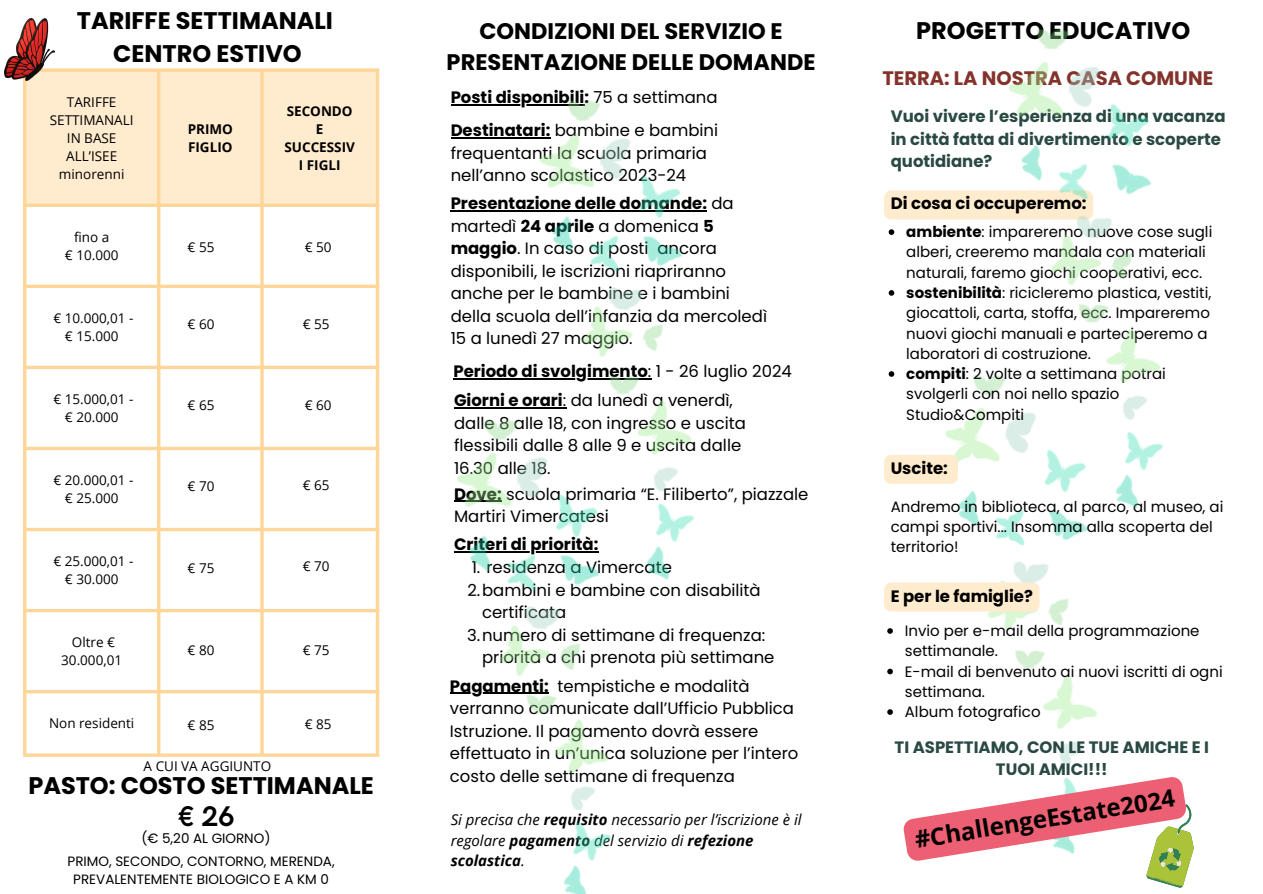
<style>
.page{position:relative;width:1263px;height:894px;background:#fff}
.page>*{position:absolute;margin:0;border:0;box-sizing:border-box;transform-origin:0 0}
.t1{font:700 28.5px "HK Grotesk";color:#000}
.t2{font:700 24px/32.7px "Poppins";color:#000;text-align:center}
.t3{font:700 24px "Open Sans";color:#000}
.t4{font:700 22.5px/31.5px "Poppins";color:#000;text-align:center}
.t5{font:700 19.5px "Poppins";color:#83332c}
.t6{font:16.5px/22.5px "Poppins";color:#000}
.t7{font:700 16.5px "Poppins";color:#000}
.t8{font:700 16.5px/22.5px "Poppins";color:#2a4943}
.t9{font:15px/20.2px "Poppins";color:#000}
.t10{font:italic 15px/20.2px "Open Sans";color:#000}
.t11{font:13.5px/18px "Open Sans";color:#000;text-align:center}
.t12{font:13.5px/18px "Poppins";color:#000;text-align:center}
.t13{font:700 13.5px/18px "Open Sans";color:#000}
.s1{font-weight:700}
.s2{font-weight:400}
</style>
<div class="page">
<div style="left:26px;top:72px;width:350px;height:131px;background:#ffebcd"></div>
<hr style="left:23px;top:72px;width:3px;height:681px;background:#ffd699">
<hr style="left:157px;top:72px;width:3px;height:681px;background:#ffd699">
<svg style="left:260px;top:72px;width:4px;height:681px;background:#ffdba6"></svg>
<hr style="left:376px;top:72px;width:3px;height:681px;background:#ffd699">
<svg style="left:55px;top:68px;width:324px;height:4px"></svg>
<svg style="left:26px;top:203px;width:350px;height:4px"></svg>
<svg style="left:26px;top:284px;width:350px;height:4px"></svg>
<svg style="left:26px;top:365px;width:350px;height:4px"></svg>
<svg style="left:26px;top:446px;width:293px;height:4px"></svg>
<svg style="left:26px;top:527px;width:293px;height:4px"></svg>
<svg style="left:26px;top:608px;width:293px;height:4px"></svg>
<svg style="left:26px;top:689px;width:293px;height:4px"></svg>
<hr style="left:23px;top:753px;width:356px;height:3px;background:#ffd699">
<img style="left:888px;top:514px;width:209px;height:252px">
<img style="left:450px;top:101px;width:257px;height:293px">
<img style="left:319px;top:397px;width:375px;height:496px">
<img style="left:884px;top:29px;width:279px;height:485px">
<img style="left:4px;top:18px;width:51px;height:62px">
<div style="left:884px;top:582px;width:155px;height:29px;background:#ffebcd"></div>
<svg style="left:887px;top:628px;width:6px;height:5px"></svg>
<svg style="left:887px;top:668px;width:6px;height:6px"></svg>
<svg style="left:887px;top:709px;width:6px;height:5px"></svg>
<svg style="left:903px;top:777px;width:291px;height:110px"></svg>
<p class="t2" style="left:77px;top:4px;width:258px">TARIFFE SETTIMANALI<br>CENTRO ESTIVO</p>
<p class="t11" style="left:50px;top:92px;width:85px">TARIFFE<br>SETTIMANALI<br>IN BASE<br>ALL’ISEE minorenni</p>
<h6 class="t11" style="left:74px;top:227px;width:37px">fino a</h6>
<p class="t11" style="left:65px;top:245px;width:55px">€ 10.000</p>
<p class="t11" style="left:53px;top:308px;width:82px">€ 10.000,01 - € 15.000</p>
<p class="t11" style="left:53px;top:389px;width:82px">€ 15.000,01 - € 20.000</p>
<h2 class="t11" style="left:53px;top:470px;width:82px">€ 20.000,01 - € 25.000</h2>
<h4 class="t13" style="left:188px;top:119px;width:47px">PRIMO<br>FIGLIO</h4>
<h6 class="t13" style="left:284px;top:101px;width:72px;text-align:center">SECONDO<br>E<br>SUCCESSIV<br>I FIGLI</h6>
<p class="t11" style="left:188px;top:238px;width:28px">€ 55</p>
<p class="t11" style="left:305px;top:238px;width:28px">€ 50</p>
<p class="t11" style="left:188px;top:315px;width:28px">€ 60</p>
<p class="t11" style="left:303px;top:315px;width:28px">€ 55</p>
<h6 class="t11" style="left:188px;top:395px;width:28px">€ 65</h6>
<p class="t11" style="left:305px;top:395px;width:28px">€ 60</p>
<h6 class="t11" style="left:188px;top:476px;width:28px">€ 70</h6>
<p class="t11" style="left:303px;top:475px;width:28px">€ 65</p>
<h2 class="t11" style="left:53px;top:551px;width:82px">€ 25.000,01 - € 30.000</h2>
<p class="t11" style="left:188px;top:558px;width:28px">€ 75</p>
<p class="t11" style="left:303px;top:556px;width:28px">€ 70</p>
<h2 class="t11" style="left:61px;top:632px;width:62px">Oltre €<br>30.000,01</h2>
<p class="t11" style="left:188px;top:640px;width:28px">€ 80</p>
<h5 class="t11" style="left:303px;top:640px;width:28px">€ 75</h5>
<p class="t11" style="left:49px;top:713px;width:87px">Non residenti</p>
<h3 class="t11" style="left:188px;top:715px;width:28px">€ 85</h3>
<p class="t11" style="left:305px;top:714px;width:28px">€ 85</p>
<p class="t11" style="left:144px;top:756px;width:129px">A CUI VA AGGIUNTO</p>
<h6 class="t2" style="left:28px;top:769px;width:347px">PASTO: COSTO SETTIMANALE</h6>
<p class="t1" style="left:177px;top:800px;width:59px">€ 26</p>
<p class="t12" style="left:68px;top:852px;width:269px">PRIMO, SECONDO, CONTORNO, MERENDA,<br>PREVALENTEMENTE BIOLOGICO E A KM 0</p>
<p class="t12" style="left:141px;top:829px;width:131px">(€ 5,20 AL GIORNO)</p>
<p class="t4" style="left:447px;top:15px;width:370px">CONDIZIONI DEL SERVIZIO E<br>PRESENTAZIONE DELLE DOMANDE</p>
<p class="t2" style="left:916px;top:14px;width:275px">PROGETTO EDUCATIVO</p>
<p class="t5" style="left:882px;top:65px;width:332px">TERRA: LA NOSTRA CASA COMUNE</p>
<p class="t8" style="left:891px;top:105px;width:336px">Vuoi vivere l’esperienza di una vacanza in città fatta di divertimento e scoperte quotidiane?</p>
<p class="t7" style="left:891px;top:192px;width:197px">Di cosa ci occuperemo:</p>
<p class="t9" style="left:906px;top:222px;width:308px"><span class="s1">ambiente</span>: impareremo nuove cose sugli alberi, creeremo mandala con materiali naturali, faremo giochi cooperativi, ecc.</p>
<p class="t9" style="left:906px;top:282px;width:307px"><span class="s1">sostenibilità</span>: ricicleremo plastica, vestiti, giocattoli, carta, stoffa, ecc. Impareremo nuovi giochi manuali e parteciperemo a laboratori di costruzione.</p>
<p class="t9" style="left:906px;top:363px;width:261px"><span class="s1">compiti</span>: 2 volte a settimana potrai svolgerli con noi nello spazio<br>Studio&amp;Compiti</p>
<p class="t7" style="left:451px;top:86px;width:268px">Posti disponibili: <span class="s2">75 a settimana</span></p>
<p class="t6" style="left:451px;top:119px;width:269px"><span class="s1">Destinatari:</span> bambine e bambini frequentanti la scuola primaria nell’anno scolastico 2023-24</p>
<p class="t6" style="left:451px;top:192px;width:318px"><span class="s1">Presentazione delle domande:</span> da martedì <span class="s1">24 aprile</span> a domenica <span class="s1">5 maggio</span>. In caso di posti ancora disponibili, le iscrizioni riapriranno anche per le bambine e i bambini della scuola dell’infanzia da mercoledì<br>15 a lunedì 27 maggio.</p>
<p class="t7" style="left:453px;top:359px;width:340px">Periodo di svolgimento<span class="s2">: 1 - 26 luglio 2024</span></p>
<p class="t6" style="left:454px;top:389px;width:293px"><span class="s1">Giorni e orari</span>: da lunedì a venerdì, dalle 8 alle 18, con ingresso e uscita flessibili dalle 8 alle 9 e uscita dalle<br>16.30 alle 18.</p>
<p class="t7" style="left:891px;top:456px;width:59px">Uscite:</p>
<p class="t9" style="left:891px;top:496px;width:334px">Andremo in biblioteca, al parco, al museo, ai campi sportivi... Insomma alla scoperta del territorio!</p>
<p class="t6" style="left:454px;top:482px;width:356px"><span class="s1">Dove:</span> scuola primaria “E. Filiberto”, piazzale<br>Martiri Vimercatesi</p>
<p class="t7" style="left:454px;top:533px;width:146px">Criteri di priorità:</p>
<p class="t6" style="left:472px;top:555px;width:202px">1. residenza a Vimercate</p>
<p class="t6" style="left:482px;top:578px;width:280px;text-indent:-15px">2.bambini e bambine con disabilità certificata</p>
<p class="t6" style="left:482px;top:623px;width:294px;text-indent:-15px">3.numero di settimane di frequenza: priorità a chi prenota più settimane</p>
<p class="t7" style="left:891px;top:584px;width:144px">E per le famiglie?</p>
<p class="t9" style="left:905px;top:620px;width:296px">Invio per e-mail della programmazione settimanale.</p>
<p class="t9" style="left:905px;top:661px;width:319px">E-mail di benvenuto ai nuovi iscritti di ogni settimana.</p>
<p class="t9" style="left:905px;top:701px;width:137px">Album fotografico</p>
<p class="t6" style="left:450px;top:674px;width:350px"><span class="s1">Pagamenti:</span> tempistiche e modalità verranno comunicate dall’Ufficio Pubblica Istruzione. Il pagamento dovrà essere effettuato in un’unica soluzione per l’intero costo delle settimane di frequenza</p>
<h2 class="t8" style="left:895px;top:735px;width:316px;text-align:center">TI ASPETTIAMO, CON LE TUE AMICHE E I<br>TUOI AMICI!!!</h2>
<p class="t10" style="left:451px;top:809px;width:352px">Si precisa che <span class="s1">requisito</span> necessario per l’iscrizione è il regolare <span class="s1">pagamento</span> del servizio di <span class="s1">refezione scolastica</span>.</p>
<p class="t3" style="left:912px;top:822px;width:265px;rotate:-9deg">#ChallengeEstate2024</p>
</div>
